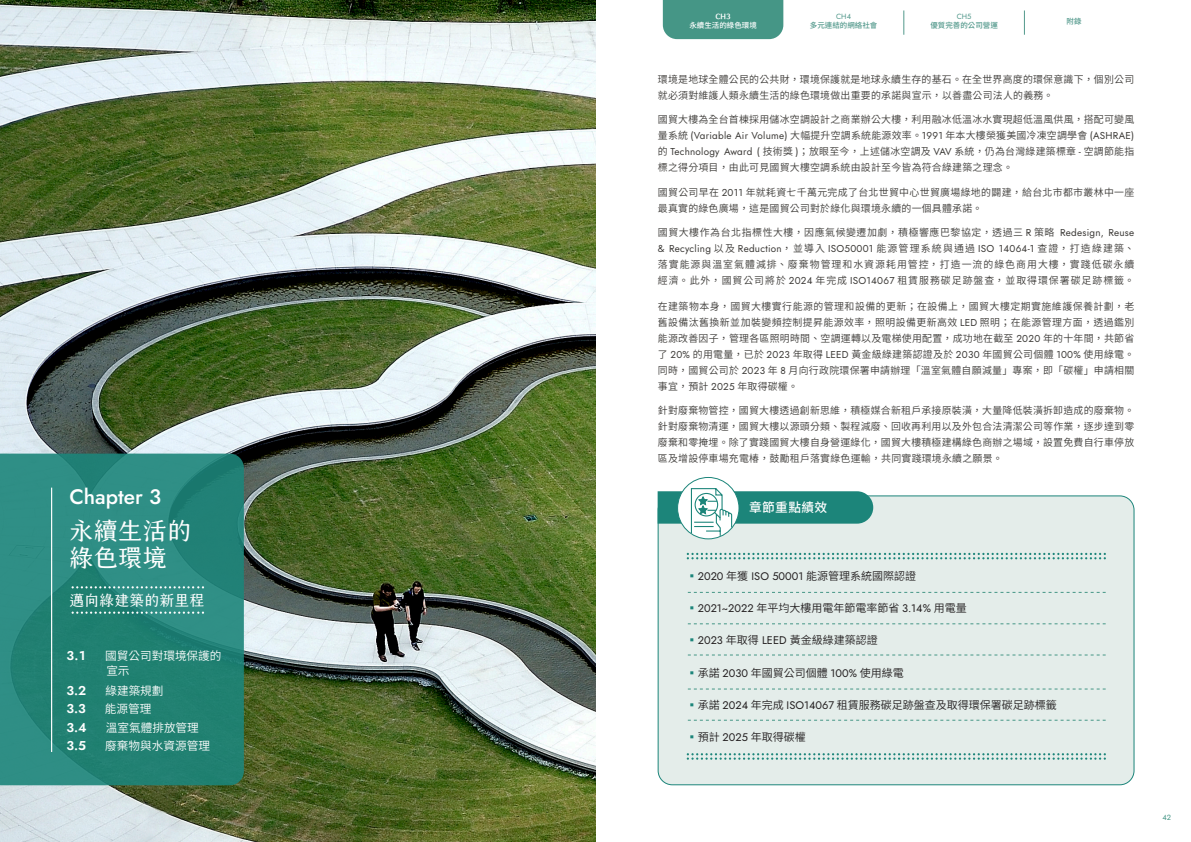
<style>
.page{position:relative;width:1191px;height:842px;background:#fff}
.page>*{position:absolute;margin:0;border:0;box-sizing:border-box;transform-origin:0 0}
.t1{font:24.4px/27px "creamfont 2.1 Regular";color:#fff}
.t2{font:500 20.9px "Jost";color:#fff}
.t3{font:15px "creamfont 2.1 Regular";color:#fff}
.目錄內容2{font:600 12.8px "Jost";color:#fff}
.小標_12{font:500 12.7px "Noto Sans CJ Ktc";letter-spacing:.03em;color:#fff}
.目錄內容2-2{font:600 11.6px/15.4px "Noto Sans CJ Ktc";color:#fff}
.t4{font:600 11px "Noto Sans CJ Ktc";color:#231f20}
.t5{font:11px "Jost";color:#231f20}
.內文_10{font:600 10px/16px "Noto Sans CJ Ktc";letter-spacing:.025em;color:#3d3b38;text-align:justify}
.t6{font:500 7.5px "Noto Sans CJ Ktc";color:#53998c}
.t7{font:500 7.5px "Noto Sans CJ Ktc";color:#fff}
.t8{font:7.5px "Jost";color:#53998c}
.t9{font:800 7.5px "AR Fang Xin Shu H7 C95 DB5";color:#fff}
.t10{font:7.5px "Jost";color:#459686}
.s1{font-family:"Jost";font-weight:400}
.s2{font-family:"Noto Sans CJ Ktc";font-weight:600;color:#1c857a}
.s3{font-family:"Noto Sans CJ Ktc";font-weight:600}
.s4{color:#1c857a}
</style>
<div class="page">
<div style="left:663px;top:0;width:120px;height:39px;background:#459686"></div>
<svg style="left:1024px;top:10px;width:1px;height:25px"></svg>
<svg style="left:903px;top:10px;width:1px;height:25px"></svg>
<img style="left:0;top:0;width:595px;height:842px">
<svg style="left:0;top:454px;width:244px;height:331px;background:#26867a"></svg>
<hr style="left:51px;top:488px;width:1px;height:264px;background:#fff">
<svg style="left:72px;top:611px;width:132px;height:3px"></svg>
<svg style="left:72px;top:586px;width:132px;height:2px"></svg>
<div style="left:658px;top:496px;width:476px;height:289px;background:#e4edea;border-radius:14px"></div>
<svg style="left:686px;top:553px;width:419px;height:6px"></svg>
<svg style="left:686px;top:753px;width:419px;height:7px"></svg>
<svg style="left:688px;top:624px;width:417px;height:1px"></svg>
<svg style="left:688px;top:592px;width:417px;height:1px"></svg>
<svg style="left:688px;top:655px;width:417px;height:1px"></svg>
<svg style="left:657px;top:487px;width:216px;height:50px"></svg>
<svg style="left:688px;top:689px;width:417px;height:1px"></svg>
<svg style="left:688px;top:720px;width:417px;height:1px"></svg>
<p class="t2" style="left:69px;top:483px;width:93px">Chapter 3</p>
<p class="t1" style="left:69px;top:514px;width:124px">永續生活的綠色環境</p>
<p class="t3" style="left:69px;top:586px;width:136px">邁向綠建築的新里程</p>
<p class="目錄內容2" style="left:67px;top:647px;width:20px">3.1</p>
<p class="目錄內容2-2" style="left:105px;top:648px;width:118px">國貿公司對環境保護的宣示</p>
<p class="目錄內容2" style="left:67px;top:681px;width:21px">3.2</p>
<p class="目錄內容2-2" style="left:105px;top:683px;width:60px">綠建築規劃</p>
<p class="目錄內容2" style="left:67px;top:700px;width:21px">3.3</p>
<p class="目錄內容2-2" style="left:105px;top:701px;width:48px">能源管理</p>
<p class="目錄內容2" style="left:67px;top:719px;width:21px">3.4</p>
<p class="目錄內容2-2" style="left:106px;top:720px;width:95px">溫室氣體排放管理</p>
<p class="目錄內容2" style="left:67px;top:737px;width:21px">3.5</p>
<p class="目錄內容2-2" style="left:105px;top:739px;width:106px">廢棄物與水資源管理</p>
<p class="t9" style="left:715px;top:12px;width:17px">CH3</p>
<p class="t7" style="left:689px;top:21px;width:69px">永續生活的綠色環境</p>
<p class="t8" style="left:836px;top:12px;width:16px">CH4</p>
<p class="t6" style="left:810px;top:21px;width:69px">多元連結的網絡社會</p>
<p class="t8" style="left:956px;top:12px;width:16px">CH5</p>
<p class="t6" style="left:930px;top:21px;width:69px">優質完善的公司營運</p>
<p class="t6" style="left:1066px;top:17px;width:16px">附錄</p>
<p class="內文_10" style="left:658px;top:71px;width:478px">環境是地球全體公民的公共財，環境保護就是地球永續生存的基石。在全世界高度的環保意識下，個別公司就必須對維護人類永續生活的綠色環境做出重要的承諾與宣示，以善盡公司法人的義務。</p>
<p class="內文_10" style="left:658px;top:112px;width:478px">國貿大樓為全台首棟採用儲冰空調設計之商業辦公大樓，利用融冰低溫冰水實現超低溫風供風，搭配可變風量系統 <span class="s1">(Variable Air Volume)</span> 大幅提升空調系統能源效率。<span class="s1">1991</span> 年本大樓榮獲美國冷凍空調學會 <span class="s1">(ASHRAE)</span>的 <span class="s1">Technology Award (</span> 技術獎 <span class="s1">)</span>；放眼至今，上述儲冰空調及 <span class="s1">VAV</span> 系統，仍為台灣綠建築標章 <span class="s1">-</span> 空調節能指標之得分項目，由此可見國貿大樓空調系統由設計至今皆為符合綠建築之理念。</p>
<p class="內文_10" style="left:658px;top:184px;width:478px">國貿公司早在 <span class="s1">2011</span> 年就耗資七千萬元完成了台北世貿中心世貿廣場綠地的闢建，給台北市都市叢林中一座最真實的綠色廣場，這是國貿公司對於綠化與環境永續的一個具體承諾。</p>
<p class="內文_10" style="left:658px;top:225px;width:478px">國貿大樓作為台北指標性大樓，因應氣候變遷加劇，積極響應巴黎協定，透過三 <span class="s1">R</span> 策略 <span class="s1">Redesign, Reuse &amp; Recycling</span> 以及 <span class="s1">Reduction</span>，並導入 <span class="s1">ISO50001</span> 能源管理系統與通過 <span class="s1">ISO 14064-1</span> 查證，打造綠建築、落實能源與溫室氣體減排、廢棄物管理和水資源耗用管控，打造一流的綠色商用大樓，實踐低碳永續經濟。此外，國貿公司將於 <span class="s1">2024</span> 年完成 <span class="s1">ISO14067</span> 租賃服務碳足跡盤查，並取得環保署碳足跡標籤。</p>
<p class="內文_10" style="left:658px;top:298px;width:478px">在建築物本身，國貿大樓實行能源的管理和設備的更新；在設備上，國貿大樓定期實施維護保養計劃，老舊設備汰舊換新並加裝變頻控制提昇能源效率，照明設備更新高效 <span class="s1">LED</span> 照明；在能源管理方面，透過鑑別能源改善因子，管理各區照明時間、空調運轉以及電梯使用配置，成功地在截至 <span class="s1">2020</span> 年的十年間，共節省了 <span class="s1">20%</span> 的用電量，已於 <span class="s1">2023</span> 年取得 <span class="s1">LEED</span> 黃金級綠建築認證及於 <span class="s1">2030</span> 年國貿公司個體 <span class="s1">100%</span> 使用綠電。同時，國貿公司於 <span class="s1">2023</span> 年 <span class="s1">8</span> 月向行政院環保署申請辦理「溫室氣體自願減量」專案，即「碳權」申請相關事宜，預計 <span class="s1">2025</span> 年取得碳權。</p>
<p class="內文_10" style="left:658px;top:403px;width:478px">針對廢棄物管控，國貿大樓透過創新思維，積極媒合新租戶承接原裝潢，大量降低裝潢拆卸造成的廢棄物。針對廢棄物清運，國貿大樓以源頭分類、製程減廢、回收再利用以及外包合法清潔公司等作業，逐步達到零廢棄和零掩埋。除了實踐國貿大樓自身營運綠化，國貿大樓積極建構綠色商辦之場域，設置免費自行車停放區及增設停車場充電椿，鼓勵租戶落實綠色運輸，共同實踐環境永續之願景。</p>
<p class="小標_12" style="left:749px;top:500px;width:80px">章節重點績效</p>
<p class="t5" style="left:686px;top:568px;width:231px"><span class="s2">▪</span>2020 <span class="s3">年獲</span> ISO 50001 <span class="s3">能源管理系統國際認證</span></p>
<p class="t4" style="left:686px;top:602px;width:282px"><span class="s4">▪</span><span class="s1">2021~2022</span> 年平均大樓用電年節電率節省 <span class="s1">3.14%</span> 用電量</p>
<p class="t4" style="left:686px;top:634px;width:193px"><span class="s4">▪</span><span class="s1">2023</span> 年取得 <span class="s1">LEED</span> 黃金級綠建築認證</p>
<p class="t4" style="left:686px;top:666px;width:219px"><span class="s4">▪</span>承諾 <span class="s1">2030</span> 年國貿公司個體 <span class="s1">100%</span> 使用綠電</p>
<p class="t4" style="left:686px;top:699px;width:372px"><span class="s4">▪</span>承諾 <span class="s1">2024</span> 年完成 <span class="s1">ISO14067</span> 租賃服務碳足跡盤查及取得環保署碳足跡標籤</p>
<p class="t4" style="left:686px;top:731px;width:121px"><span class="s4">▪</span>預計 <span class="s1">2025</span> 年取得碳權</p>
<p class="t10" style="left:1162px;top:812px;width:10px">42</p>
</div>
